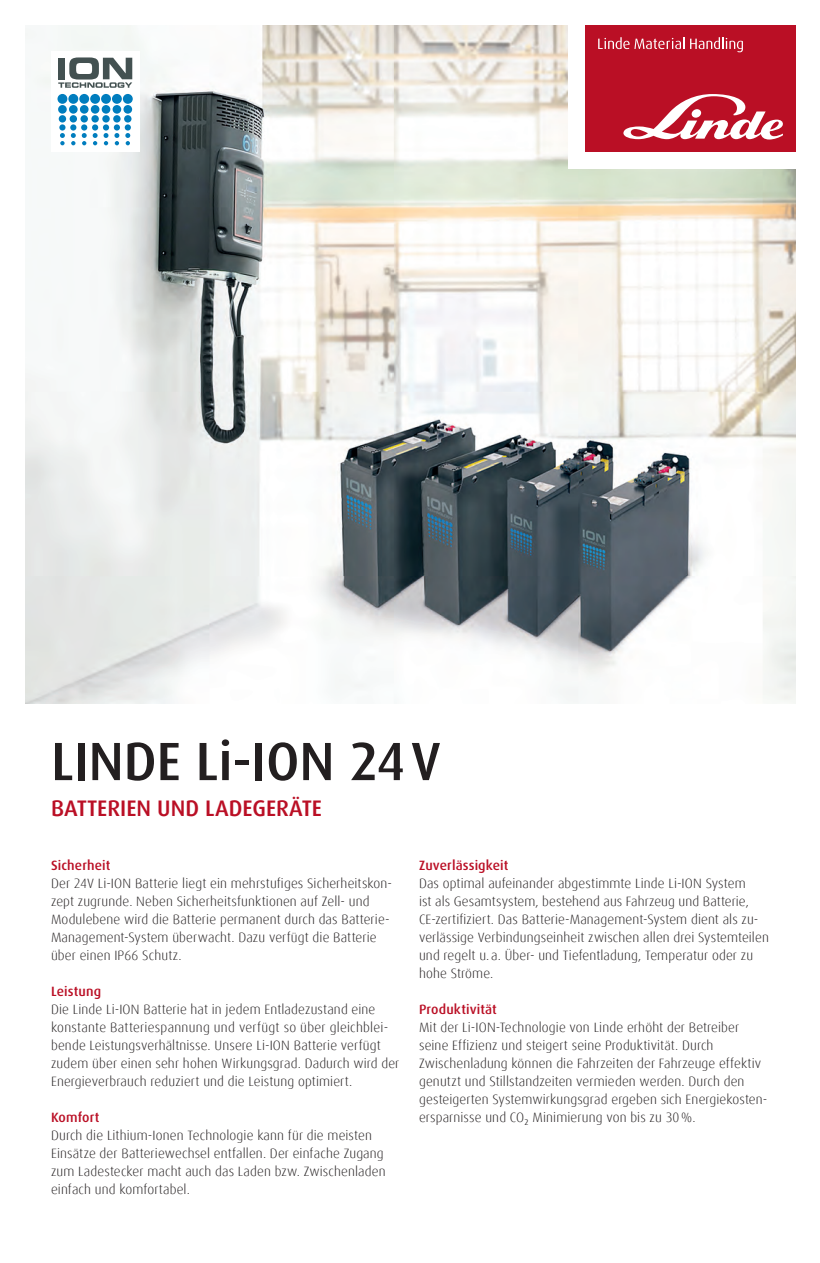
<style>
.page{position:relative;width:820px;height:1263px;background:#fff}
.page>*{position:absolute;margin:0;border:0;box-sizing:border-box;transform-origin:0 0}
.t1{font:500 54px "Dax Offc Pro";color:#231f20}
.t2{font:500 22.5px "Dax Offc Pro";color:#ba0f25}
.t3{font:300 13.5px/18px "Dax Offc Pro";letter-spacing:.01em;color:#231f20}
.t4{font:500 13.5px "Dax Pro";letter-spacing:.01em;color:#ba0f25}
</style>
<div class="page">
<img style="left:26px;top:26px;width:769px;height:678px">
<div style="left:568px;top:0;width:251px;height:169px;background:#fff"></div>
<div style="left:585px;top:26px;width:210px;height:126px;background:#ba0f25"></div>
<svg style="left:623px;top:94px;width:160px;height:46px"></svg>
<svg style="left:598px;top:37px;width:86px;height:12px"></svg>
<svg style="left:690px;top:37px;width:53px;height:15px"></svg>
<div style="left:51px;top:51px;width:88px;height:101px;background:#fff"></div>
<div style="left:58px;top:105px;width:9px;height:9px;background:#007dbe;border-radius:50%"></div>
<div style="left:59px;top:115px;width:7px;height:8px;background:#007dbe;border-radius:50%"></div>
<div style="left:59px;top:124px;width:6px;height:7px;background:#007dbe;border-radius:50%"></div>
<svg style="left:60px;top:133px;width:5px;height:12px"></svg>
<div style="left:69px;top:105px;width:9px;height:9px;background:#007dbe;border-radius:50%"></div>
<div style="left:70px;top:115px;width:7px;height:8px;background:#007dbe;border-radius:50%"></div>
<div style="left:70px;top:124px;width:6px;height:7px;background:#007dbe;border-radius:50%"></div>
<svg style="left:71px;top:133px;width:5px;height:12px"></svg>
<div style="left:80px;top:105px;width:8px;height:9px;background:#007dbe;border-radius:50%"></div>
<div style="left:80px;top:115px;width:8px;height:8px;background:#007dbe;border-radius:50%"></div>
<div style="left:81px;top:124px;width:6px;height:7px;background:#007dbe;border-radius:50%"></div>
<svg style="left:82px;top:133px;width:5px;height:12px"></svg>
<div style="left:91px;top:105px;width:8px;height:9px;background:#007dbe;border-radius:50%"></div>
<div style="left:91px;top:115px;width:8px;height:8px;background:#007dbe;border-radius:50%"></div>
<div style="left:92px;top:124px;width:6px;height:7px;background:#007dbe;border-radius:50%"></div>
<div style="left:102px;top:105px;width:8px;height:9px;background:#007dbe;border-radius:50%"></div>
<div style="left:102px;top:115px;width:8px;height:8px;background:#007dbe;border-radius:50%"></div>
<div style="left:103px;top:124px;width:6px;height:7px;background:#007dbe;border-radius:50%"></div>
<svg style="left:93px;top:133px;width:15px;height:12px"></svg>
<div style="left:113px;top:105px;width:8px;height:9px;background:#007dbe;border-radius:50%"></div>
<div style="left:113px;top:115px;width:8px;height:8px;background:#007dbe;border-radius:50%"></div>
<div style="left:114px;top:124px;width:6px;height:7px;background:#007dbe;border-radius:50%"></div>
<svg style="left:114px;top:133px;width:5px;height:12px"></svg>
<div style="left:123px;top:105px;width:9px;height:9px;background:#007dbe;border-radius:50%"></div>
<div style="left:57px;top:94px;width:10px;height:10px;background:#007dbe;border-radius:50%"></div>
<div style="left:68px;top:94px;width:10px;height:10px;background:#007dbe;border-radius:50%"></div>
<div style="left:79px;top:94px;width:10px;height:10px;background:#007dbe;border-radius:50%"></div>
<div style="left:90px;top:94px;width:10px;height:10px;background:#007dbe;border-radius:50%"></div>
<div style="left:101px;top:94px;width:10px;height:10px;background:#007dbe;border-radius:50%"></div>
<div style="left:112px;top:94px;width:10px;height:10px;background:#007dbe;border-radius:50%"></div>
<div style="left:123px;top:94px;width:10px;height:10px;background:#007dbe;border-radius:50%"></div>
<div style="left:124px;top:115px;width:7px;height:8px;background:#007dbe;border-radius:50%"></div>
<div style="left:125px;top:124px;width:6px;height:7px;background:#007dbe;border-radius:50%"></div>
<svg style="left:125px;top:133px;width:5px;height:12px"></svg>
<svg style="left:58px;top:57px;width:74px;height:31px"></svg>
<h1 class="t1" style="left:51px;top:726px;width:391px">LINDE Li-ION 24V</h1>
<h2 class="t2" style="left:51px;top:794px;width:272px">BATTERIEN UND LADEGERÄTE</h2>
<p class="t4" style="left:51px;top:857px;width:61px">Sicherheit</p>
<p class="t3" style="left:51px;top:874px;width:341px">Der 24V Li-ION Batterie liegt ein mehrstufiges Sicherheitskon&shy;zept zugrunde. Neben Sicherheitsfunktionen auf Zell- und Modulebene wird die Batterie permanent durch das Batterie-Management-System überwacht. Dazu verfügt die Batterie über einen IP66 Schutz.</p>
<p class="t4" style="left:51px;top:983px;width:52px">Leistung</p>
<p class="t3" style="left:51px;top:1000px;width:350px">Die Linde Li-ION Batterie hat in jedem Entladezustand eine konstante Batteriespannung und verfügt so über gleichblei&shy;bende Leistungsverhältnisse. Unsere Li-ION Batterie verfügt zudem über einen sehr hohen Wirkungsgrad. Dadurch wird der Energieverbrauch reduziert und die Leistung optimiert.</p>
<p class="t4" style="left:51px;top:1109px;width:50px">Komfort</p>
<p class="t3" style="left:51px;top:1126px;width:336px">Durch die Lithium-Ionen Technologie kann für die meisten Einsätze der Batteriewechsel entfallen. Der einfache Zugang zum Ladestecker macht auch das Laden bzw. Zwischenladen einfach und komfortabel.</p>
<p class="t4" style="left:419px;top:857px;width:91px">Zuverlässigkeit</p>
<p class="t3" style="left:419px;top:874px;width:351px">Das optimal aufeinander abgestimmte Linde Li-ION System<br>ist als Gesamtsystem, bestehend aus Fahrzeug und Batterie, CE-zertifiziert. Das Batterie-Management-System dient als zu&shy;verlässige Verbindungseinheit zwischen allen drei Systemteilen und regelt u. a. Über- und Tiefentladung, Temperatur oder zu hohe Ströme.</p>
<p class="t4" style="left:419px;top:1001px;width:79px">Produktivität</p>
<p class="t3" style="left:419px;top:1018px;width:349px">Mit der Li-ION-Technologie von Linde erhöht der Betreiber seine Effizienz und steigert seine Produktivität. Durch Zwischenladung können die Fahrzeiten der Fahrzeuge effektiv genutzt und Stillstandzeiten vermieden werden. Durch den gesteigerten Systemwirkungsgrad ergeben sich Energiekosten&shy;ersparnisse und CO₂ Minimierung von bis zu 30%.</p>
</div>
